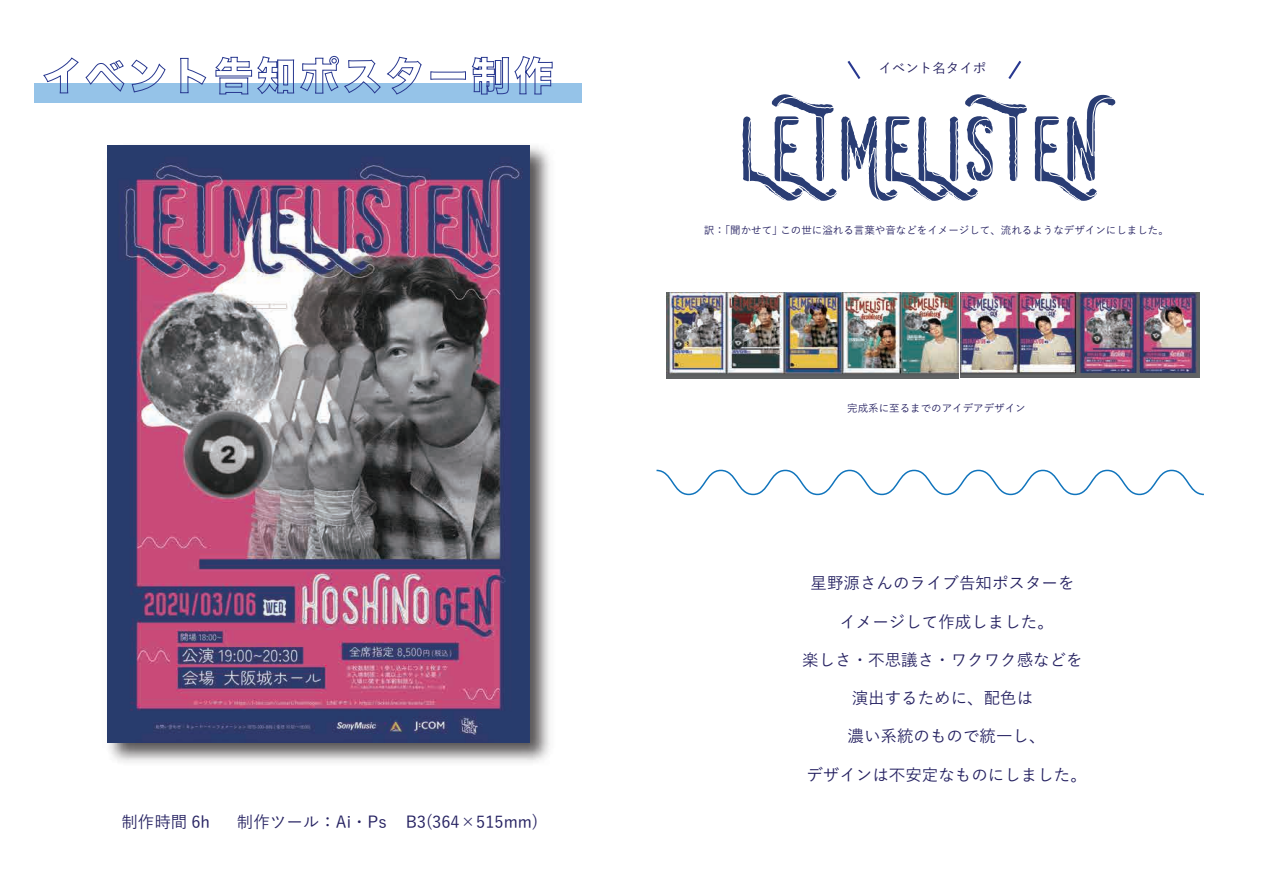
<style>
.page{position:relative;width:1263px;height:893px;background:#fff}
.page>*{position:absolute;margin:0;border:0;box-sizing:border-box;transform-origin:0 0}
.t1{font:500 16.5px "Yu Go";color:#252161}
.t2{font:500 13.5px "Yu Go";color:#252161}
.t3{font:500 10.5px "Yu Go";color:#252161}
</style>
<div class="page">
<svg style="left:847px;top:60px;width:14px;height:19px"></svg>
<svg style="left:1008px;top:60px;width:13px;height:19px"></svg>
<div style="left:34px;top:83px;width:547px;height:19px;background:#95c3e8"></div>
<svg style="left:43px;top:57px;width:36px;height:37px"></svg>
<svg style="left:85px;top:60px;width:40px;height:32px"></svg>
<svg style="left:131px;top:59px;width:35px;height:34px"></svg>
<svg style="left:180px;top:58px;width:27px;height:36px"></svg>
<svg style="left:215px;top:56px;width:207px;height:39px"></svg>
<svg style="left:430px;top:56px;width:123px;height:39px"></svg>
<svg style="left:656px;top:469px;width:548px;height:27px"></svg>
<img style="left:107px;top:145px;width:443px;height:618px">
<img style="left:108px;top:145px;width:422px;height:597px">
<img style="left:666px;top:293px;width:292px;height:85px">
<img style="left:961px;top:293px;width:238px;height:85px">
<svg style="left:743px;top:94px;width:373px;height:107px"></svg>
<p class="t1" style="left:121px;top:806px;width:90px">制作時間 6h</p>
<p class="t1" style="left:237px;top:806px;width:303px">制作ツール：Ai・Ps B3(364×515mm)</p>
<p class="t2" style="left:878px;top:55px;width:109px">イベント名タイポ</p>
<p class="t3" style="left:704px;top:220px;width:477px">訳：「聞かせて」この世に溢れる言葉や音などをイメージして、流れるようなデザインにしました。　</p>
<p class="t3" style="left:847px;top:399px;width:180px">完成系に至るまでのアイデアデザイン</p>
<p class="t1" style="left:810px;top:568px;width:265px">星野源さんのライブ告知ポスターを</p>
<p class="t1" style="left:839px;top:606px;width:216px">イメージして作成しました。</p>
<p class="t1" style="left:802px;top:644px;width:282px">楽しさ・不思議さ・ワクワク感などを</p>
<p class="t1" style="left:852px;top:683px;width:183px">演出するために、配色は</p>
<p class="t1" style="left:848px;top:721px;width:199px">濃い系統のもので統一し、</p>
<p class="t1" style="left:806px;top:759px;width:282px">デザインは不安定なものにしました。</p>
</div>
